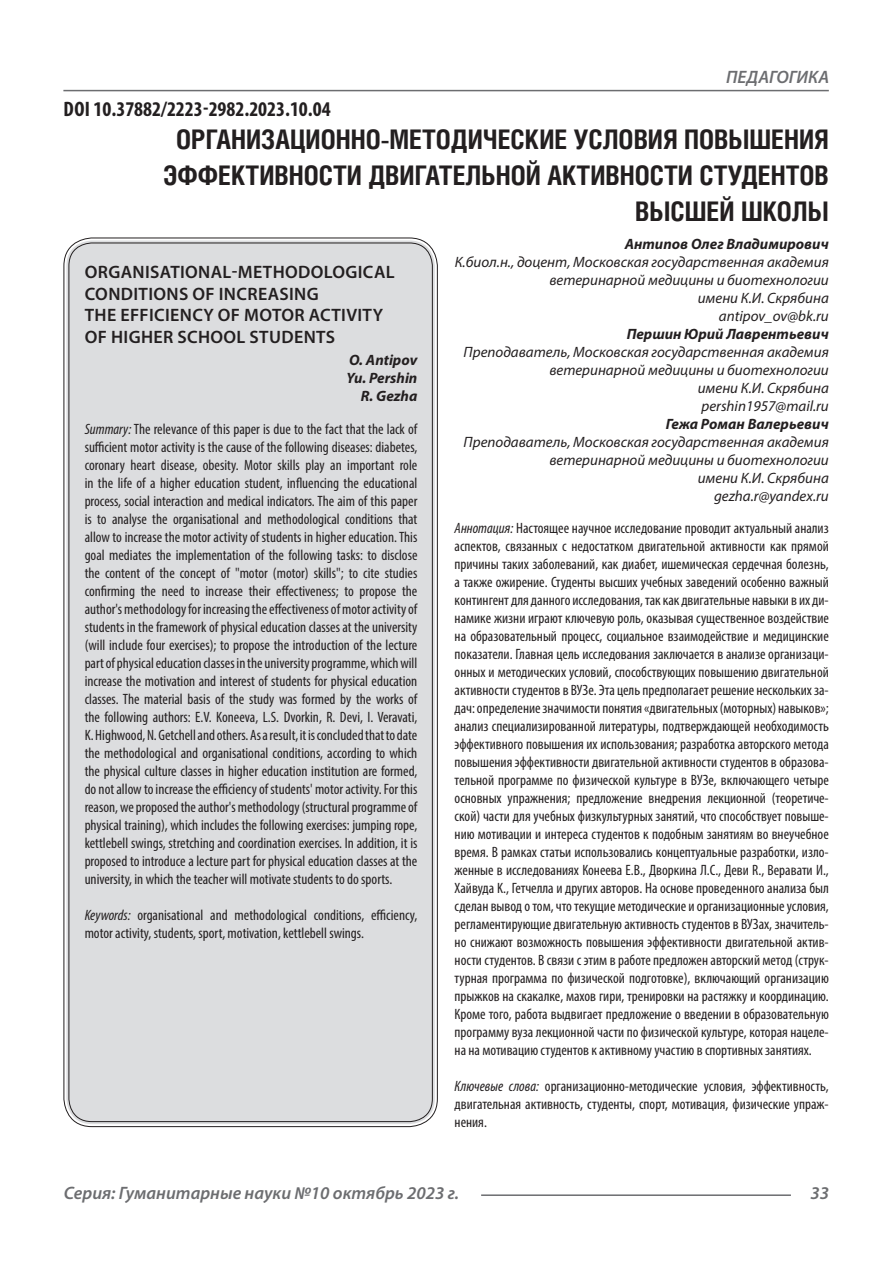
<style>
.page{position:relative;width:893px;height:1263px;background:#fff}
.page>*{position:absolute;margin:0;border:0;box-sizing:border-box;transform-origin:0 0}
.Статья_название{font:700 27px/36px "Helios Cond C";color:#231f20;text-align:right}
.ДОИ{font:700 condensed 21px "Myriad Pro";color:#231f20}
.Статья_название_англ{font:600 18px/21.6px "Myriad Pro";letter-spacing:.02em;color:#231f20}
.t1{font:italic 600 18px "Myriad Pro";color:#6c6d70}
.Статья_аннотация_тек{font:condensed 15px/18px "Myriad Pro";color:#231f20;text-align:justify}
.Статья_аннотация_анг{font:condensed 15px/18px "Myriad Pro";color:#231f20;text-align:justify}
.Статья_автор_инфо{font:italic 15px/18px "Myriad Pro";color:#231f20;text-align:right}
.Статья_автор_инфо-2{font:italic 700 15px "Myriad Pro";color:#231f20}
.Статья_автор_англ{font:italic 700 15px "Myriad Pro";color:#231f20}
.s1{font-style:italic}
</style>
<div class="page">
<hr style="left:63px;top:90px;width:766px;height:1px;background:#6c6d70">
<hr style="left:481px;top:1194px;width:310px;height:2px;background:#6c6d70">
<div style="left:66px;top:240px;width:369px;height:884px;background:#dcdddf;border-radius:26px"></div>
<p class="ДОИ" style="left:64px;top:96px;width:269px">DOI 10.37882/2223-2982.2023.10.04</p>
<p class="t1" style="left:726px;top:66px;width:104px">ПЕДАГОГИКА</p>
<p class="Статья_название" style="left:163px;top:121px;width:667px">ОРГАНИЗАЦИОННО-МЕТОДИЧЕСКИЕ УСЛОВИЯ ПОВЫШЕНИЯ<br>ЭФФЕКТИВНОСТИ ДВИГАТЕЛЬНОЙ АКТИВНОСТИ СТУДЕНТОВ<br>ВЫСШЕЙ ШКОЛЫ</p>
<p class="Статья_автор_инфо-2" style="left:625px;top:234px;width:205px">Антипов Олег Владимирович</p>
<p class="Статья_автор_инфо" style="left:455px;top:252px;width:376px">К.биол.н., доцент, Московская государственная академия ветеринарной медицины и биотехнологии</p>
<p class="Статья_автор_инфо" style="left:698px;top:288px;width:133px">имени К.И. Скрябина</p>
<p class="Статья_автор_инфо" style="left:719px;top:306px;width:111px">antipov_ov@bk.ru</p>
<p class="Статья_автор_инфо-2" style="left:627px;top:324px;width:204px">Першин Юрий Лаврентьевич</p>
<p class="Статья_автор_инфо" style="left:464px;top:342px;width:367px">Преподаватель, Московская государственная академия ветеринарной медицины и биотехнологии</p>
<p class="Статья_автор_инфо" style="left:698px;top:378px;width:133px">имени К.И. Скрябина</p>
<p class="Статья_автор_инфо" style="left:701px;top:396px;width:129px">pershin1957@mail.ru</p>
<p class="Статья_автор_инфо-2" style="left:666px;top:414px;width:165px">Гежа Роман Валерьевич</p>
<p class="Статья_автор_инфо" style="left:464px;top:432px;width:367px">Преподаватель, Московская государственная академия ветеринарной медицины и биотехнологии</p>
<p class="Статья_автор_инфо" style="left:698px;top:468px;width:133px">имени К.И. Скрябина</p>
<p class="Статья_автор_инфо" style="left:714px;top:486px;width:116px">gezha.r@yandex.ru</p>
<p class="Статья_аннотация_тек" style="left:455px;top:519px;width:376px"><span class="s1">Аннотация:</span> Настоящее научное исследование проводит актуальный анализ аспектов, связанных с недостатком двигательной активности как прямой причины таких заболеваний, как диабет, ишемическая сердечная болезнь, а также ожирение. Студенты высших учебных заведений особенно важный контингент для данного исследования, так как двигательные навыки в их ди&shy;намике жизни играют ключевую роль, оказывая существенное воздействие на образовательный процесс, социальное взаимодействие и медицинские показатели. Главная цель исследования заключается в анализе организаци&shy;онных и методических условий, способствующих повышению двигательной активности студентов в ВУЗе. Эта цель предполагает решение нескольких за&shy;дач: определение значимости понятия «двигательных (моторных) навыков»; анализ специализированной литературы, подтверждающей необходимость эффективного повышения их использования; разработка авторского метода повышения эффективности двигательной активности студентов в образова&shy;тельной программе по физической культуре в ВУЗе, включающего четыре основных упражнения; предложение внедрения лекционной (теоретиче&shy;ской) части для учебных физкультурных занятий, что способствует повыше&shy;нию мотивации и интереса студентов к подобным занятиям во внеучебное время. В рамках статьи использовались концептуальные разработки, изло&shy;женные в исследованиях Конеева Е.В., Дворкина Л.С., Деви R., Веравати И., Хайвуда K., Гетчелла и других авторов. На основе проведенного анализа был сделан вывод о том, что текущие методические и организационные условия, регламентирующие двигательную активность студентов в ВУЗах, значитель&shy;но снижают возможность повышения эффективности двигательной актив&shy;ности студентов. В связи с этим в работе предложен авторский метод (струк&shy;турная программа по физической подготовке), включающий организацию прыжков на скакалке, махов гири, тренировки на растяжку и координацию.<br>Кроме того, работа выдвигает предложение о введении в образовательную программу вуза лекционной части по физической культуре, которая нацеле&shy;на на мотивацию студентов к активному участию в спортивных занятиях.</p>
<p class="Статья_аннотация_тек" style="left:455px;top:1077px;width:376px"><span class="s1">Ключевые слова:</span> организационно-методические условия, эффективность, двигательная активность, студенты, спорт, мотивация, физические упраж&shy;нения.</p>
<p class="Статья_название_англ" style="left:85px;top:261px;width:311px">ORGANISATIONAL-METHODOLOGICAL<br>CONDITIONS OF INCREASING</p>
<p class="Статья_название_англ" style="left:85px;top:304px;width:300px">THE EFFICIENCY OF MOTOR ACTIVITY</p>
<p class="Статья_название_англ" style="left:85px;top:325px;width:252px">OF HIGHER SCHOOL STUDENTS</p>
<p class="Статья_автор_англ" style="left:349px;top:350px;width:70px">O. Antipov</p>
<p class="Статья_автор_англ" style="left:347px;top:368px;width:72px">Yu. Pershin</p>
<p class="Статья_автор_англ" style="left:361px;top:386px;width:58px">R. Gezha</p>
<p class="Статья_аннотация_анг" style="left:85px;top:419px;width:334px"><span class="s1">Summary:</span> The relevance of this paper is due to the fact that the lack of sufficient motor activity is the cause of the following diseases: diabetes, coronary heart disease, obesity. Motor skills play an important role in the life of a higher education student, influencing the educational process, social interaction and medical indicators. The aim of this paper is to analyse the organisational and methodological conditions that allow to increase the motor activity of students in higher education. This goal mediates the implementation of the following tasks: to disclose the content of the concept of "motor (motor) skills"; to cite studies confirming the need to increase their effectiveness; to propose the author's methodology for increasing the effectiveness of motor activity of students in the framework of physical education classes at the university (will include four exercises); to propose the introduction of the lecture part of physical education classes in the university programme, which will increase the motivation and interest of students for physical education classes. The material basis of the study was formed by the works of the following authors: E.V. Koneeva, L.S. Dvorkin, R. Devi, I. Veravati, K. Highwood, N. Getchell and others. As a result, it is concluded that to date the methodological and organisational conditions, according to which the physical culture classes in higher education institution are formed, do not allow to increase the efficiency of students' motor activity. For this reason, we proposed the author's methodology (structural programme of physical training), which includes the following exercises: jumping rope, kettlebell swings, stretching and coordination exercises. In addition, it is proposed to introduce a lecture part for physical education classes at the university, in which the teacher will motivate students to do sports.</p>
<p class="Статья_аннотация_анг" style="left:85px;top:905px;width:334px"><span class="s1">Keywords:</span> organisational and methodological conditions, efficiency, motor activity, students, sport, motivation, kettlebell swings.</p>
<p class="t1" style="left:64px;top:1182px;width:397px">Серия: Гуманитарные науки №10 октябрь 2023 г.</p>
<p class="t1" style="left:810px;top:1182px;width:20px">33</p>
</div>
